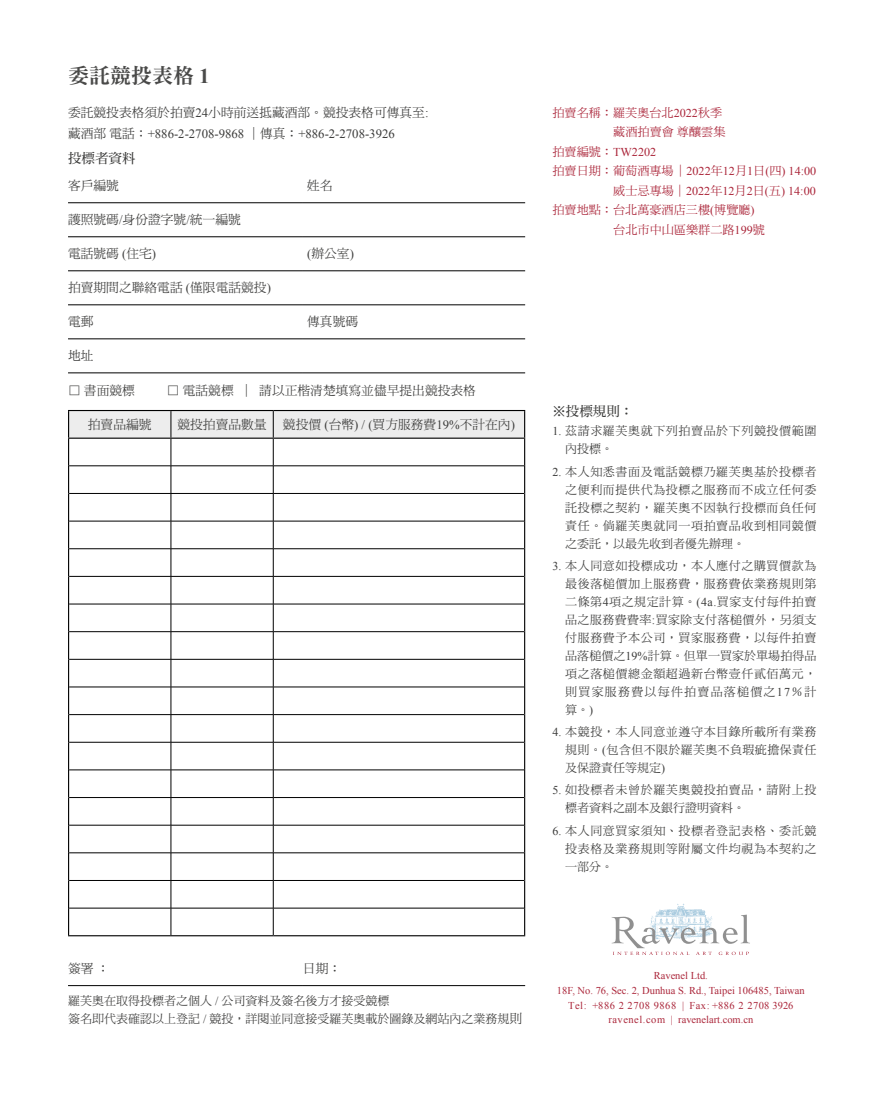
<style>
.page{position:relative;width:893px;height:1093px;background:#fff}
.page>*{position:absolute;margin:0;border:0;box-sizing:border-box;transform-origin:0 0}
.t1{font:21px "DF Ming Std W9";color:#4a4a49}
.t2{font:13.5px "DF Ming Std W7";color:#3c3c3b}
.t3{font:12.75px "DF Ming Std W5";color:#3c3c3b}
.t4{font:12.75px "Times New Roman";color:#3c3c3b}
.t5{font:12px/18px "DF Ming Std W5";letter-spacing:.05em;color:#3c3c3b;text-align:justify}
.t6{font:12px/19.5px "DF Ming Std W5";color:#ab263a;text-align:right}
.t7{font:12px/18.3px "DF Ming Std W5";color:#3c3c3b}
.t8{font:12px "Times New Roman";color:#ab263a}
.t9{font:10.5px/14.7px "Times New Roman";color:#ab263a;text-align:center}
.s1{font-family:"Times New Roman";font-weight:700}
.s2{font-family:"Times New Roman"}
.s3{font-family:"DF Ming Std W5"}
.s4{font-family:"Adobe Song Std";font-weight:300}
.s5{font-size:12.75px}
</style>
<div class="page">
<hr style="left:68px;top:202px;width:235px;height:1px;background:#000">
<hr style="left:303px;top:202px;width:222px;height:1px;background:#000">
<hr style="left:68px;top:236px;width:235px;height:1px;background:#000">
<hr style="left:303px;top:236px;width:222px;height:1px;background:#000">
<hr style="left:68px;top:270px;width:235px;height:1px;background:#000">
<hr style="left:303px;top:270px;width:222px;height:1px;background:#000">
<hr style="left:68px;top:305px;width:235px;height:1px;background:#000">
<hr style="left:303px;top:305px;width:222px;height:1px;background:#000">
<hr style="left:68px;top:339px;width:235px;height:1px;background:#000">
<hr style="left:303px;top:339px;width:222px;height:1px;background:#000">
<hr style="left:68px;top:373px;width:235px;height:1px;background:#000">
<hr style="left:303px;top:373px;width:222px;height:1px;background:#000">
<img style="left:656px;top:903px;width:50px;height:11px">
<svg style="left:612px;top:914px;width:138px;height:41px"></svg>
<hr style="left:68px;top:935px;width:103px;height:1px;background:#000">
<hr style="left:171px;top:935px;width:102px;height:1px;background:#000">
<hr style="left:273px;top:935px;width:252px;height:1px;background:#000">
<svg style="left:68px;top:410px;width:457px;height:525px"></svg>
<hr style="left:68px;top:985px;width:235px;height:1px;background:#000">
<hr style="left:303px;top:985px;width:222px;height:1px;background:#000">
<h1 class="t1" style="left:68px;top:64px;width:143px">委託競投表格 <span class="s1">1</span></h1>
<p class="t3" style="left:68px;top:106px;width:362px">委託競投表格須於拍賣<span class="s2">24</span>小時前送抵藏酒部。競投表格可傳真至<span class="s2">:</span></p>
<p class="t4" style="left:68px;top:125px;width:328px"><span class="s3">藏酒部電話：</span>+886-2-2708-9868 <span class="s3">｜傳真：</span>+886-2-2708-3926</p>
<p class="t2" style="left:68px;top:150px;width:69px">投標者資料</p>
<p class="t3" style="left:68px;top:179px;width:52px">客戶編號</p>
<p class="t3" style="left:307px;top:179px;width:27px">姓名</p>
<p class="t3" style="left:68px;top:213px;width:174px">護照號碼<span class="s2">/</span>身份證字號<span class="s2">/</span>統一編號</p>
<p class="t3" style="left:68px;top:247px;width:90px">電話號碼 <span class="s2">(</span>住宅<span class="s2">)</span></p>
<p class="t3" style="left:307px;top:247px;width:48px"><span class="s2">(</span>辦公室<span class="s2">)</span></p>
<p class="t3" style="left:68px;top:281px;width:204px">拍賣期間之聯絡電話 <span class="s2">(</span>僅限電話競投<span class="s2">)</span></p>
<p class="t3" style="left:68px;top:315px;width:27px">電郵</p>
<p class="t3" style="left:307px;top:315px;width:52px">傳真號碼</p>
<p class="t3" style="left:68px;top:349px;width:27px">地址</p>
<p class="t3" style="left:68px;top:383px;width:68px">□ 書面競標</p>
<p class="t3" style="left:167px;top:383px;width:311px">□ 電話競標 ｜ 請以正楷清楚填寫並儘早提出競投表格</p>
<p class="t3" style="left:88px;top:417px;width:65px">拍賣品編號</p>
<p class="t3" style="left:177px;top:417px;width:91px">競投拍賣品數量</p>
<p class="t3" style="left:283px;top:417px;width:233px">競投價 <span class="s2">(</span>台幣<span class="s2">) / (</span>買方服務費<span class="s2">19%</span>不計在內<span class="s2">)</span></p>
<p class="t6" style="left:552px;top:102px;width:175px">拍賣名稱：羅芙奧台北<span class="s2">2022</span>秋季藏酒拍賣會尊釀雲集</p>
<p class="t8" style="left:552px;top:144px;width:105px"><span class="s3">拍賣編號：</span>TW2202</p>
<p class="t6" style="left:552px;top:161px;width:265px">拍賣日期：葡萄酒專場｜<span class="s2">2022</span>年<span class="s2">12</span>月<span class="s2">1</span>日<span class="s2">(</span>四<span class="s2">) 14:00</span></p>
<p class="t8" style="left:613px;top:183px;width:204px"><span class="s3">威士忌專場｜</span>2022<span class="s3">年</span>12<span class="s3">月</span>2<span class="s3">日</span>(<span class="s3">五</span>) 14:00</p>
<p class="t6" style="left:613px;top:200px;width:153px;text-align:left;text-indent:-61px">拍賣地點：台北萬豪酒店三樓<span class="s2">(</span>博覽廳<span class="s2">)</span>台北市中山區樂群二路<span class="s2">199</span>號</p>
<p class="t2" style="left:552px;top:403px;width:82px">※投標規則：</p>
<p class="t5" style="left:565px;top:422px;width:253px;text-indent:-13px"><span class="s2">1.</span> 茲請求羅芙奧就下列拍賣品於下列競投價範圍內投標。</p>
<p class="t5" style="left:565px;top:462px;width:253px;text-indent:-13px"><span class="s2">2.</span> 本人知悉書面及電話競標乃羅芙奧基於投標者之便利而提供代為投標之服務而不成立任何委託投標之契約，羅芙奧不因執行投標而負任何責任。倘羅芙奧就同一項拍賣品收到相同競價之委託，以最先收到者優先辦理。</p>
<p class="t5" style="left:565px;top:556px;width:253px;text-indent:-13px"><span class="s2">3.</span> 本人同意如投標成功，本人應付之購買價款為最後落槌價加上服務費，服務費依業務規則第二條第<span class="s2">4</span>項之規定計算。<span class="s2">(4a.</span>買家支付每件拍賣品之服務費費率<span class="s2">:</span>買家除支付落槌價外，另須支付服務費予本公司，買家服務費，以每件拍賣品落槌價之<span class="s2">19%</span>計算。但單一買家於單場拍得品項之落槌價總金額超過新台幣壹仟貳佰萬元，則買家服務費以每件拍賣品落槌價之<span class="s2">17</span>％計算。<span class="s2">)</span></p>
<p class="t5" style="left:565px;top:722px;width:253px;text-indent:-13px"><span class="s2">4.</span> 本競投，本人同意並遵守本目錄所載所有業務規則。<span class="s2">(</span>包含但不限於羅芙奧不負瑕疵擔保責任及保證責任等規定<span class="s2">)</span></p>
<p class="t5" style="left:565px;top:781px;width:253px;text-indent:-13px"><span class="s2">5.</span> 如投標者未曾於羅芙奧競投拍賣品，請附上投標者資料之副本及銀行證明資料。</p>
<p class="t5" style="left:565px;top:821px;width:253px;text-indent:-13px"><span class="s2">6.</span> 本人同意買家須知、投標者登記表格、委<span class="s4">託</span>競投表格及業務規則等附屬文件均視為本契約之一部分。</p>
<p class="t3" style="left:68px;top:961px;width:43px">簽署：</p>
<p class="t3" style="left:303px;top:961px;width:40px">日期：</p>
<p class="t7" style="left:68px;top:991px;width:456px">羅芙奧在取得投標者之個人 <span class="s2">/</span> 公司資料及簽名後方才接受競標<br>簽名即代表確認以上登記 <span class="s2">/</span> 競投，詳閱並同意接受羅芙奧載於圖錄及網站內之業務規<span class="s5">則</span></p>
<p class="t9" style="left:557px;top:968px;width:249px">Ravenel Ltd.<br>18F, No. 76, Sec. 2, Dunhua S. Rd., Taipei 106485, Taiwan Tel: +886 2 2708 9868 | Fax: +886 2 2708 3926 ravenel.com | ravenelart.com.cn</p>
</div>
